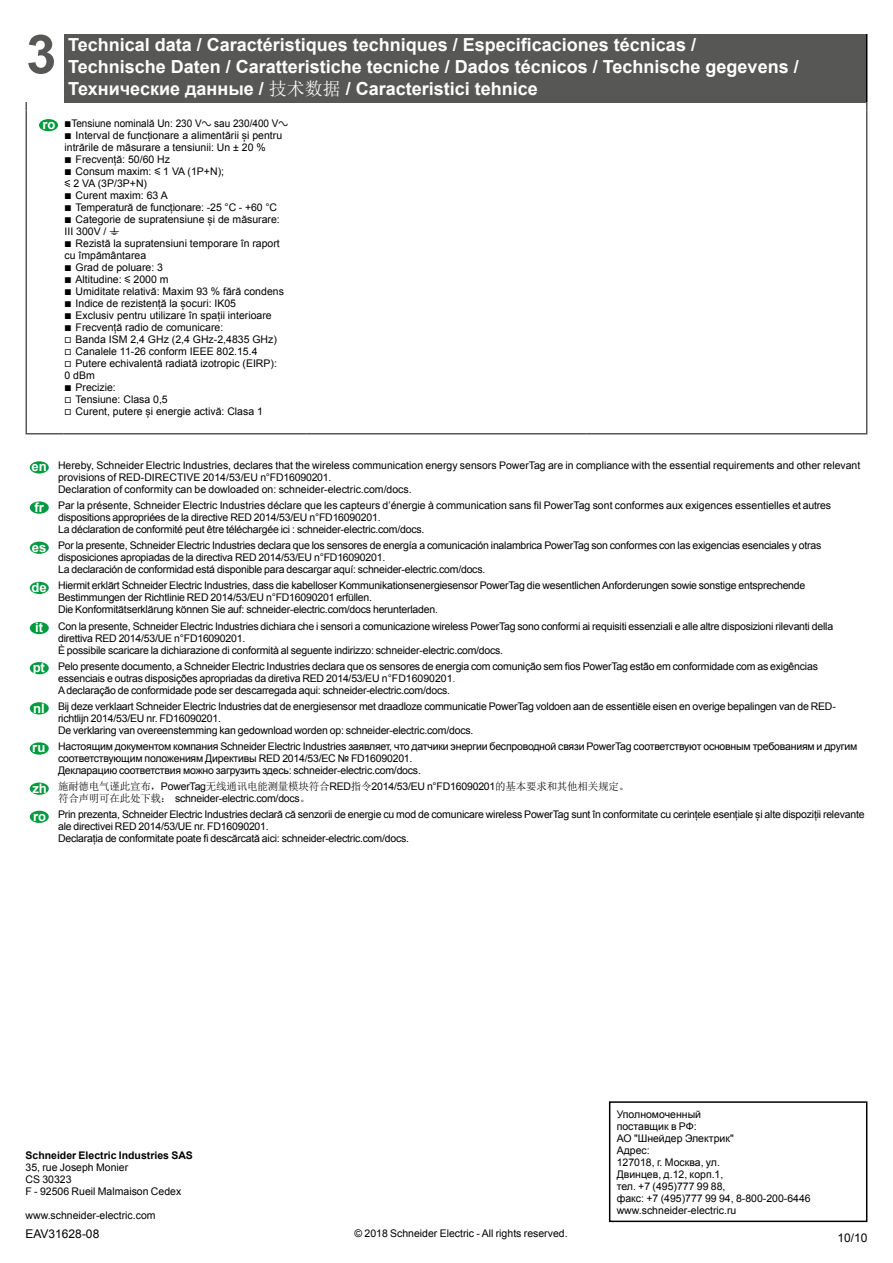
<style>
.page{position:relative;width:893px;height:1263px;background:#fff}
.page>*{position:absolute;margin:0;border:0;box-sizing:border-box;transform-origin:0 0}
.t1{font:700 54px "Arial";color:#575756}
.t2{font:700 18px/21.6px "Arial";color:#fff}
.t3{font:12px "Arial";color:#000}
.t4{font:10.5px/12px "Arial";letter-spacing:-.02em;color:#000}
.t5{font:10.5px/12px "Arial";color:#000;scale:.95 1}
.t6{font:10.5px/12px "Arial";color:#000}
.t7{font:10.5px "Sim Sun";letter-spacing:-.02em;color:#000}
.t8{font:700 10.5px "Arial";color:#000}
.s1{font-family:"Sim Sun";font-weight:400}
.s2{font-weight:700;font-size:13.05px;color:#fff}
.s3{font-family:"Graph Schneider";font-weight:700}
.s4{font-family:"Graph Schneider"}
.s5{color:#e30613}
.s6{font-family:"Arial";font-weight:700;font-size:13.05px;color:#fff}
.s7{font-family:"Arial"}
.s8{font-family:"Sim Sun"}
</style>
<div class="page">
<div style="left:609px;top:1101px;width:258px;height:121px;border:2px solid #000"></div>
<div style="left:30px;top:461px;width:19px;height:12px;background:#009b3e;border-radius:50%"></div>
<div style="left:30px;top:501px;width:19px;height:13px;background:#009b3e;border-radius:50%"></div>
<div style="left:30px;top:542px;width:19px;height:12px;background:#009b3e;border-radius:50%"></div>
<div style="left:30px;top:582px;width:19px;height:12px;background:#009b3e;border-radius:50%"></div>
<div style="left:30px;top:622px;width:19px;height:12px;background:#009b3e;border-radius:50%"></div>
<div style="left:30px;top:662px;width:19px;height:12px;background:#009b3e;border-radius:50%"></div>
<div style="left:30px;top:702px;width:19px;height:12px;background:#009b3e;border-radius:50%"></div>
<div style="left:30px;top:742px;width:19px;height:13px;background:#009b3e;border-radius:50%"></div>
<div style="left:30px;top:782px;width:19px;height:13px;background:#009b3e;border-radius:50%"></div>
<div style="left:30px;top:811px;width:19px;height:12px;background:#009b3e;border-radius:50%"></div>
<div style="left:64px;top:34px;width:803px;height:68px;background:#575756"></div>
<hr style="left:866px;top:34px;width:1px;height:68px;background:#000">
<hr style="left:26px;top:111px;width:1px;height:322px;background:#575756">
<hr style="left:866px;top:111px;width:1px;height:322px;background:#575756">
<hr style="left:26px;top:433px;width:38px;height:1px;background:#575756">
<hr style="left:64px;top:433px;width:242px;height:1px;background:#575756">
<hr style="left:306px;top:433px;width:281px;height:1px;background:#575756">
<hr style="left:587px;top:433px;width:280px;height:1px;background:#575756">
<div style="left:39px;top:119px;width:19px;height:12px;background:#009b3e;border-radius:50%"></div>
<h1 class="t1" style="left:26px;top:34px;width:32px">3</h1>
<h2 class="t2" style="left:68px;top:35px;width:732px">Technical data / Caractéristiques techniques / Especificaciones técnicas /<br>Technische Daten / Caratteristiche tecniche / Dados técnicos / Technische gegevens /<br>Технические данные / <span class="s1">技术数据</span> / Caracteristici tehnice</h2>
<p class="t5" style="left:65px;top:117px;width:237px;text-indent:-22px"><span class="s2">ro</span> <span class="s3">b</span>Tensiune nominală Un: 230 V<span class="s4">a</span> sau 230/400 V<span class="s4">a </span><span class="s3">b</span> Interval de funcționare a alimentării și pentru intrările de măsurare a tensiunii: Un ± 20 %<br><span class="s3">b</span> Frecvență: 50/60 Hz<br><span class="s3">b</span> Consum maxim: <span class="s4">y</span> 1 VA (1P+N);<br><span class="s4">y</span> 2 VA (3P/3P+N)<br><span class="s3">b</span> Curent maxim: 63 A<br><span class="s3">b</span> Temperatură de funcționare: -25 °C - +60 °C<br><span class="s3">b</span> Categorie de supratensiune și de măsurare:<br>III 300V / <span class="s4">t<br></span><span class="s3">b</span> Rezistă la supratensiuni temporare în raport cu împământarea<br><span class="s3">b</span> Grad de poluare: 3<br><span class="s3">b</span> Altitudine: <span class="s4">y</span> 2000 m<br><span class="s3">b</span> Umiditate relativă: Maxim 93 % fără condens <span class="s3">b</span> Indice de rezistență la șocuri: IK05<br><span class="s3">b</span> Exclusiv pentru utilizare în spații interioare<br><span class="s3">b</span> Frecvență radio de comunicare:<br><span class="s4">v</span> Banda ISM 2,4 GHz (2,4 GHz-2,4835 GHz)<br><span class="s4">v</span> Canalele 11-26 conform IEEE 802.15.4<br><span class="s4">v</span> Putere echivalentă radiată izotropic (EIRP):<br>0 dBm<br><span class="s3">b</span> Precizie:<br><span class="s4">v</span> Tensiune: Clasa 0,5<br><span class="s4">v</span> Curent, putere și energie activă: Clasa 1</p>
<p class="t6" style="left:58px;top:460px;width:804px;text-indent:-26px"><span class="s2">en</span> Hereby, Schneider Electric Industries, declares that the wireless communication energy sensors PowerTag are in compliance with the essential requirements and other relevant provisions of RED-DIRECTIVE 2014/53/EU n°FD16090201.<br>Declaration of conformity can be dowloaded on: schneider-electric.com/docs.</p>
<p class="t4" style="left:58px;top:499px;width:774px;text-indent:-24px"><span class="s2">fr</span> Par la présente, Schneider Electric Industries déclare que les capteurs d’énergie à communication sans fil PowerTag sont conformes aux exigences essentielles et autres dispositions appropriées de la directive RED 2014/53/EU n°FD16090201.<br>La déclaration de conformité peut être téléchargée ici : schneider-electric.com/docs.</p>
<p class="t4" style="left:58px;top:540px;width:765px;text-indent:-26px"><span class="s2">es</span> Por la presente, Schneider Electric Industries declara que los sensores de energía a comunicación inalambrica PowerTag son conformes con las exigencias esenciales y otras disposiciones apropiadas de la directiva RED 2014/53/EU n°FD16090201.<br>La declaración de conformidad está disponible para descargar aquí: schneider-electric.com/docs.</p>
<p class="t4" style="left:58px;top:581px;width:749px;text-indent:-26px"><span class="s2">de</span> Hiermit erklärt Schneider Electric Industries, dass die kabelloser Kommunikationsenergiesensor PowerTag die wesentlichen Anforderungen sowie sonstige entsprechende<br>Bestimmungen der Richtlinie RED 2014/53/EU n°FD16090201 erfüllen.<br>Die Konformitätserklärung können Sie auf: schneider-electric.com/docs herunterladen.</p>
<p class="t4" style="left:58px;top:621px;width:777px;text-indent:-23px"><span class="s2">it</span> Con la presente, Schneider Electric Industries dichiara che i sensori a comunicazione wireless PowerTag sono conformi ai requisiti essenziali e alle altre disposizioni rilevanti della direttiva RED 2014/53/UE n°FD16090201.<br>È possibile scaricare la dichiarazione di conformità al seguente indirizzo: schneider-electric.com/docs.</p>
<p class="t4" style="left:58px;top:660px;width:761px;text-indent:-25px"><span class="s2">pt</span> Pelo presente documento, a Schneider Electric Industries declara que os sensores de energia com comunição sem fios PowerTag estão em conformidade com as exigências essenciais e outras disposições apropriadas da diretiva RED 2014/53/EU n°FD16090201<span class="s5">.<br></span>A declaração de conformidade pode ser descarregada aqui: schneider-electric.com/docs.</p>
<p class="t4" style="left:58px;top:701px;width:779px;text-indent:-25px"><span class="s2">nl</span> Bij deze verklaart Schneider Electric Industries dat de energiesensor met draadloze communicatie PowerTag voldoen aan de essentiële eisen en overige bepalingen van de RED&shy;richtlijn 2014/53/EU nr. FD16090201.<br>De verklaring van overeenstemming kan gedownload worden op: schneider-electric.com/docs.</p>
<p class="t4" style="left:58px;top:740px;width:801px;text-indent:-26px"><span class="s2">ru</span> Настоящим документом компания Schneider Electric Industries заявляет, что датчики энергии беспроводной связи PowerTag соответствуют основным требованиям и другим соответствующим положениям Директивы RED 2014/53/ЕС № FD16090201.<br>Декларацию соответствия можно загрузить здесь: schneider-electric.com/docs.</p>
<p class="t7" style="left:32px;top:781px;width:598px"><span class="s6">zh</span> 施耐德电气谨此宣布，<span class="s7">PowerTag</span>无线通讯电能测量模块符合<span class="s7">RED</span>指令<span class="s7">2014/53/EU n°FD16090201</span>的基本要求和其他相关规定。</p>
<p class="t4" style="left:33px;top:791px;width:833px;line-height:16.2px;text-indent:25px"><span class="s8">符合声明可在此处下载：</span> schneider-electric.com/docs<span class="s8">。<br></span><span class="s2">ro</span> Prin prezenta, Schneider Electric Industries declară că senzorii de energie cu mod de comunicare wireless PowerTag sunt în conformitate cu cerințele esențiale și alte dispoziții relevante</p>
<p class="t4" style="left:58px;top:822px;width:353px">ale directivei RED 2014/53/UE nr. FD16090201.<br>Declarația de conformitate poate fi descărcată aici: schneider-electric.com/docs.</p>
<p class="t6" style="left:617px;top:1108px;width:196px">Уполномоченный<br>поставщик в РФ:<br>АО "Шнейдер Электрик"<br>Адрес:<br>127018, г. Москва, ул.<br>Двинцев, д.12, корп.1,<br>тел. +7 (495)777 99 88,<br>факс: +7 (495)777 99 94, 8-800-200-6446 www.schneider-electric.ru</p>
<p class="t8" style="left:26px;top:1149px;width:169px">Schneider Electric Industries SAS</p>
<p class="t6" style="left:26px;top:1162px;width:157px">35, rue Joseph Monier<br>CS 30323<br>F - 92506 Rueil Malmaison Cedex</p>
<p class="t6" style="left:26px;top:1210px;width:132px">www.schneider-electric.com</p>
<p class="t3" style="left:26px;top:1229px;width:75px">EAV31628-08</p>
<p class="t3" style="left:837px;top:1233px;width:32px">10/10</p>
<p class="t6" style="left:354px;top:1228px;width:215px">© 2018 Schneider Electric - All rights reserved.</p>
</div>
